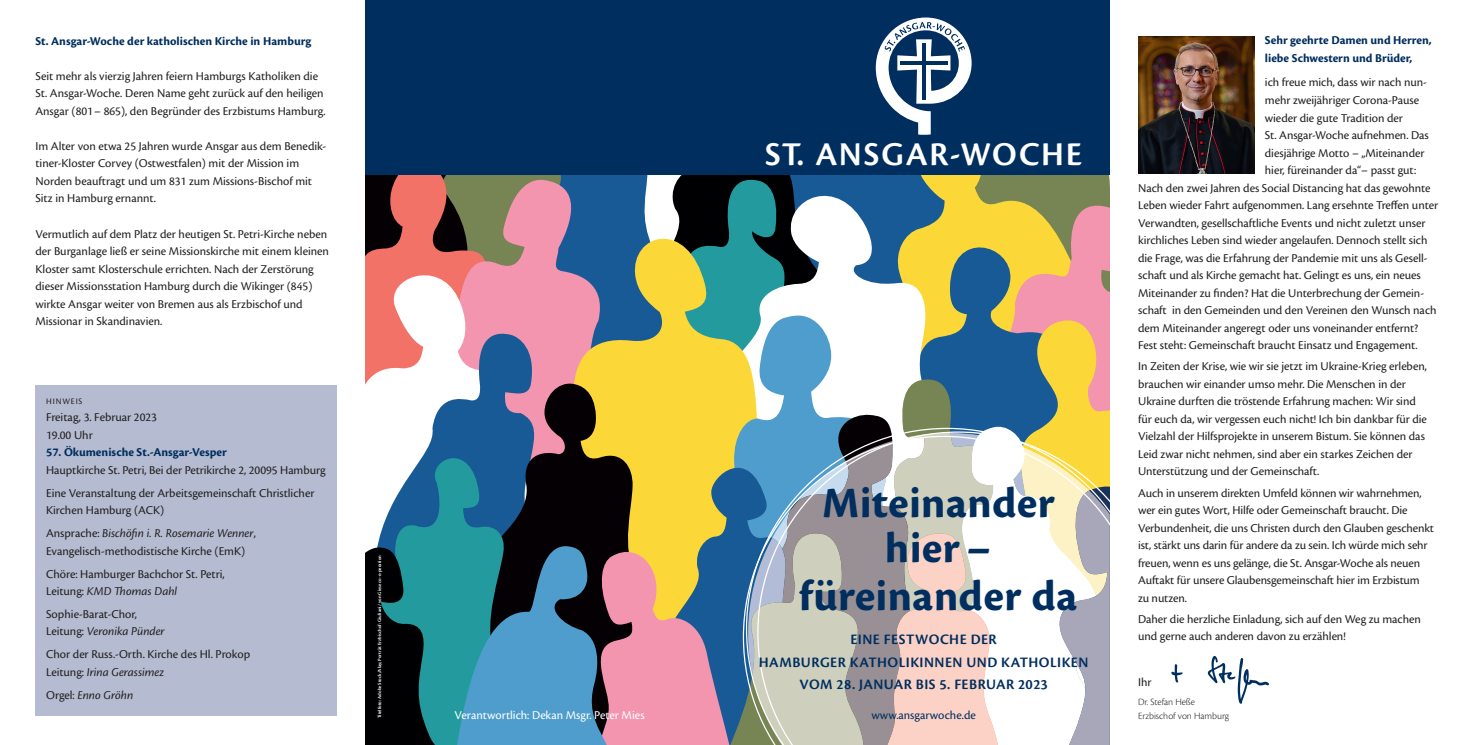
<style>
.page{position:relative;width:1475px;height:745px;background:#fff}
.page>*{position:absolute;margin:0;border:0;box-sizing:border-box;transform-origin:0 0}
.t1{font:45px/46.2px "Cronos Pro Bold Capt";color:#002e5e;text-align:center}
.t2{font:600 34.5px "Cronos Pro";letter-spacing:.05em;color:#fff}
.t3{font:600 15px/22.5px "Cronos Pro";letter-spacing:.03em;color:#002e5e;text-align:center}
.t4{font:12.5px/17.5px "Cronos Pro";letter-spacing:-.005em;color:#231f20}
.t5{font:700 12.5px/17.5px "Cronos Pro";color:#002e5e}
.t6{font:italic 12.5px/22.9px "Cronos Pro";letter-spacing:-.005em;color:#231f20}
.t7{font:12.5px "Cronos Pro";color:#fff}
.t8{font:12.5px "Cronos Pro";letter-spacing:.005em;color:#002e5e}
.t9{font:300 10px/13.8px "Cronos Pro";color:#231f20}
.t10{font:8.75px "Cronos Pro";letter-spacing:.1em;color:#231f20}
.t11{font:600 5px "Cronos Pro";color:#fff}
.s1{font-style:italic}
.s2{font-style:normal}
</style>
<div class="page">
<div style="left:365px;top:0;width:744px;height:744px;background:#002e5e"></div>
<svg style="left:365px;top:175px;width:745px;height:569px;background:#888e83"></svg>
<svg style="left:745px;top:427px;width:365px;height:8px;background:#839989"></svg>
<svg style="left:742px;top:435px;width:368px;height:309px;background:#c9c7c2"></svg>
<svg style="left:875px;top:18px;width:96px;height:117px"></svg>
<img style="left:1171px;top:655px;width:98px;height:49px">
<img style="left:1138px;top:36px;width:115px;height:138px">
<div style="left:35px;top:385px;width:302px;height:330px;background:#b5bcd1"></div>
<p class="t5" style="left:35px;top:32px;width:277px">St. Ansgar-Woche der katholischen Kirche in Hamburg</p>
<p class="t4" style="left:35px;top:67px;width:292px">Seit mehr als vierzig Jahren feiern Hamburgs Katholiken die<br>St. Ansgar-Woche. Deren Name geht zurück auf den heiligen<br>Ansgar (801– 865), den Begründer des Erzbistums Hamburg.</p>
<p class="t4" style="left:35px;top:137px;width:292px">Im Alter von etwa 25 Jahren wurde Ansgar aus dem Benedik - tiner-Kloster Corvey (Ostwestfalen) mit der Mission im Norden beauftragt und um 831 zum Missions-Bischof mit Sitz in Hamburg ernannt.</p>
<p class="t4" style="left:35px;top:225px;width:295px">Vermutlich auf dem Platz der heutigen St. Petri-Kirche neben der Burganlage ließ er seine Missionskirche mit einem kleinen Kloster samt Klosterschule errichten. Nach der Zerstörung dieser Missionsstation Hamburg durch die Wikinger (845) wirkte Ansgar weiter von Bremen aus als Erzbischof und Missionar in Skandinavien.</p>
<p class="t10" style="left:46px;top:396px;width:38px">HINWEIS</p>
<p class="t4" style="left:46px;top:408px;width:112px">Freitag, 3. Februar 2023<br>19.00 Uhr</p>
<p class="t5" style="left:46px;top:443px;width:182px">57. Ökumenische St.-Ansgar-Vesper</p>
<p class="t4" style="left:46px;top:458px;width:281px;line-height:22.8px">Hauptkirche St. Petri, Bei der Petrikirche 2, 20095 Hamburg<br>Eine Veranstaltung der Arbeitsgemeinschaft Christlicher</p>
<p class="t4" style="left:46px;top:499px;width:211px;line-height:22.8px">Kirchen Hamburg (ACK)<br>Ansprache: <span class="s1">Bischöfin i. R. Rosemarie Wenner</span>,</p>
<p class="t4" style="left:46px;top:539px;width:201px;line-height:22.8px">Evangelisch-methodistische Kirche (EmK)<br>Chöre: Hamburger Bachchor St. Petri,</p>
<p class="t4" style="left:46px;top:579px;width:133px;line-height:22.8px">Leitung: <span class="s1">KMD Thomas Dahl<br></span>Sophie-Barat-Chor,</p>
<p class="t4" style="left:46px;top:619px;width:206px;line-height:22.9px">Leitung: <span class="s1">Veronika Pünder<br></span>Chor der Russ.-Orth. Kirche des Hl. Prokop</p>
<p class="t6" style="left:46px;top:660px;width:119px"><span class="s2">Leitung:</span> Irina Gerassimez<br><span class="s2">Orgel:</span> Enno Gröhn</p>
<p class="t11" style="left:377px;top:717px;width:164px;rotate:-90deg">Titelfoto: Adobe Stock/Alay; Porträt Erzbischof: Giuliani / von Giese co-o-peration</p>
<p class="t7" style="left:454px;top:707px;width:191px">Verantwortlich: Dekan Msgr. Peter Mies</p>
<h2 class="t2" style="left:765px;top:134px;width:318px">ST. ANSGAR-WOCHE</h2>
<h1 class="t1" style="left:798px;top:480px;width:280px">Miteinander hier – füreinander da</h1>
<p class="t3" style="left:758px;top:628px;width:331px">EINE FESTWOCHE DER<br>HAMBURGER KATHOLIKINNEN UND KATHOLIKEN<br>VOM 28. JANUAR BIS 5. FEBRUAR 20 23</p>
<p class="t8" style="left:871px;top:707px;width:106px">www.ansgarwoche.de</p>
<p class="t5" style="left:1264px;top:32px;width:168px">Sehr geehrte Damen und Herren, liebe Schwestern und Brüder,</p>
<p class="t4" style="left:1264px;top:74px;width:163px">ich freue mich, dass wir nach nun-</p>
<p class="t4" style="left:1264px;top:91px;width:156px">mehr zweijähriger Corona-Pause</p>
<p class="t4" style="left:1264px;top:109px;width:139px">wieder die gute Tradition der</p>
<p class="t4" style="left:1264px;top:126px;width:165px">St. Ansgar-Woche aufnehmen. Das</p>
<p class="t4" style="left:1264px;top:144px;width:161px">diesjährige Motto – „Miteinander</p>
<p class="t4" style="left:1264px;top:161px;width:153px">hier, füreinander da“– passt gut:</p>
<p class="t4" style="left:1137px;top:179px;width:294px">Nach den zwei Jahren des Social Distancing hat das gewohnte</p>
<p class="t4" style="left:1137px;top:196px;width:301px">Leben wieder Fahrt aufgenommen. Lang ersehnte Treffen unter</p>
<p class="t4" style="left:1137px;top:214px;width:289px">Verwandten, gesellschaftliche Events und nicht zuletzt unser</p>
<p class="t4" style="left:1137px;top:231px;width:291px">kirchliches Leben sind wieder angelaufen. Dennoch stellt sich</p>
<p class="t4" style="left:1137px;top:249px;width:291px">die Frage, was die Erfahrung der Pandemie mit uns als Gesell-</p>
<p class="t4" style="left:1137px;top:266px;width:284px">schaft und als Kirche gemacht hat. Gelingt es uns, ein neues</p>
<p class="t4" style="left:1137px;top:284px;width:287px">Miteinander zu finden? Hat die Unterbrechung der Gemein-</p>
<p class="t4" style="left:1137px;top:301px;width:300px">schaft in den Gemeinden und den Vereinen den Wunsch nach</p>
<p class="t4" style="left:1137px;top:319px;width:281px">dem Miteinander angeregt oder uns voneinander entfernt?</p>
<p class="t4" style="left:1137px;top:336px;width:281px">Fest steht: Gemeinschaft braucht Einsatz und Engagement.</p>
<p class="t4" style="left:1137px;top:357px;width:290px">In Zeiten der Krise, wie wir sie jetzt im Ukraine-Krieg erleben, brauchen wir einander umso mehr. Die Menschen in der Ukraine durften die tröstende Erfahrung machen: Wir sind für euch da, wir vergessen euch nicht! Ich bin dankbar für die Vielzahl der Hilfsprojekte in unserem Bistum. Sie können das Leid zwar nicht nehmen, sind aber ein starkes Zeichen der Unterstützung und der Gemeinschaft.</p>
<p class="t4" style="left:1137px;top:483px;width:297px">Auch in unserem direkten Umfeld können wir wahrnehmen, wer ein gutes Wort, Hilfe oder Gemeinschaft braucht. Die Verbundenheit, die uns Christen durch den Glauben geschenkt ist, stärkt uns darin für andere da zu sein. Ich würde mich sehr freuen, wenn es uns gelänge, die St. Ansgar-Woche als neuen Auftakt für unsere Glaubensgemeinschaft hier im Erzbistum<br>zu nutzen.</p>
<p class="t4" style="left:1137px;top:609px;width:284px">Daher die herzliche Einladung, sich auf den Weg zu machen und gerne auch anderen davon zu erzählen!</p>
<p class="t4" style="left:1137px;top:672px;width:15px">Ihr</p>
<p class="t9" style="left:1137px;top:694px;width:92px">Dr. Stefan Heße<br>Erzbischof von Hamburg</p>
</div>
